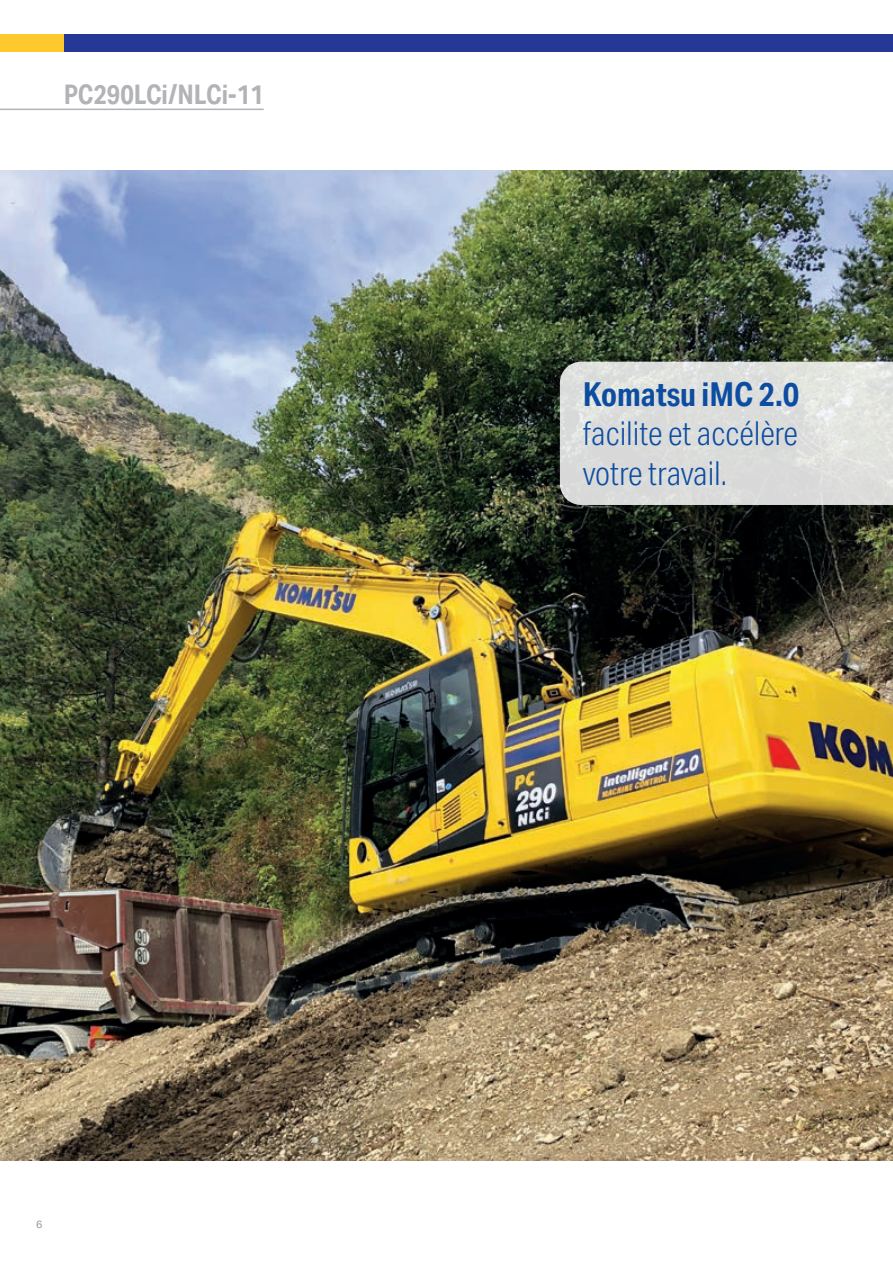
<style>
.page{position:relative;width:893px;height:1263px;background:#fff}
.page>*{position:absolute;margin:0;border:0;box-sizing:border-box;transform-origin:0 0}
.t1{font:300 33px/39.6px "Aktiv Grotesk Cd";color:#0d4da1}
.t2{font:700 33px "Aktiv Grotesk Cd";color:#0d4da1}
.t3{font:700 27px "Aktiv Grotesk Cd";color:#b2b3b7}
.t4{font:10.5px "Aktiv Grotesk";color:#939598}
</style>
<div class="page">
<img style="left:0;top:170px;width:893px;height:991px">
<svg style="left:560px;top:362px;width:333px;height:143px;background:#dcdedb"></svg>
<hr style="left:0;top:109px;width:264px;height:1px;background:#b2b3b7">
<div style="left:0;top:34px;width:143px;height:17px;background:#fec92d"></div>
<div style="left:64px;top:34px;width:829px;height:17px;background:#263895"></div>
<p class="t3" style="left:64px;top:79px;width:201px">PC290LCi/NLCi-11</p>
<p class="t4" style="left:36px;top:1218px;width:8px">6</p>
<p class="t2" style="left:583px;top:375px;width:218px">Komatsu iMC 2.0</p>
<p class="t1" style="left:583px;top:414px;width:217px">facilite et accélère votre travail.</p>
</div>
